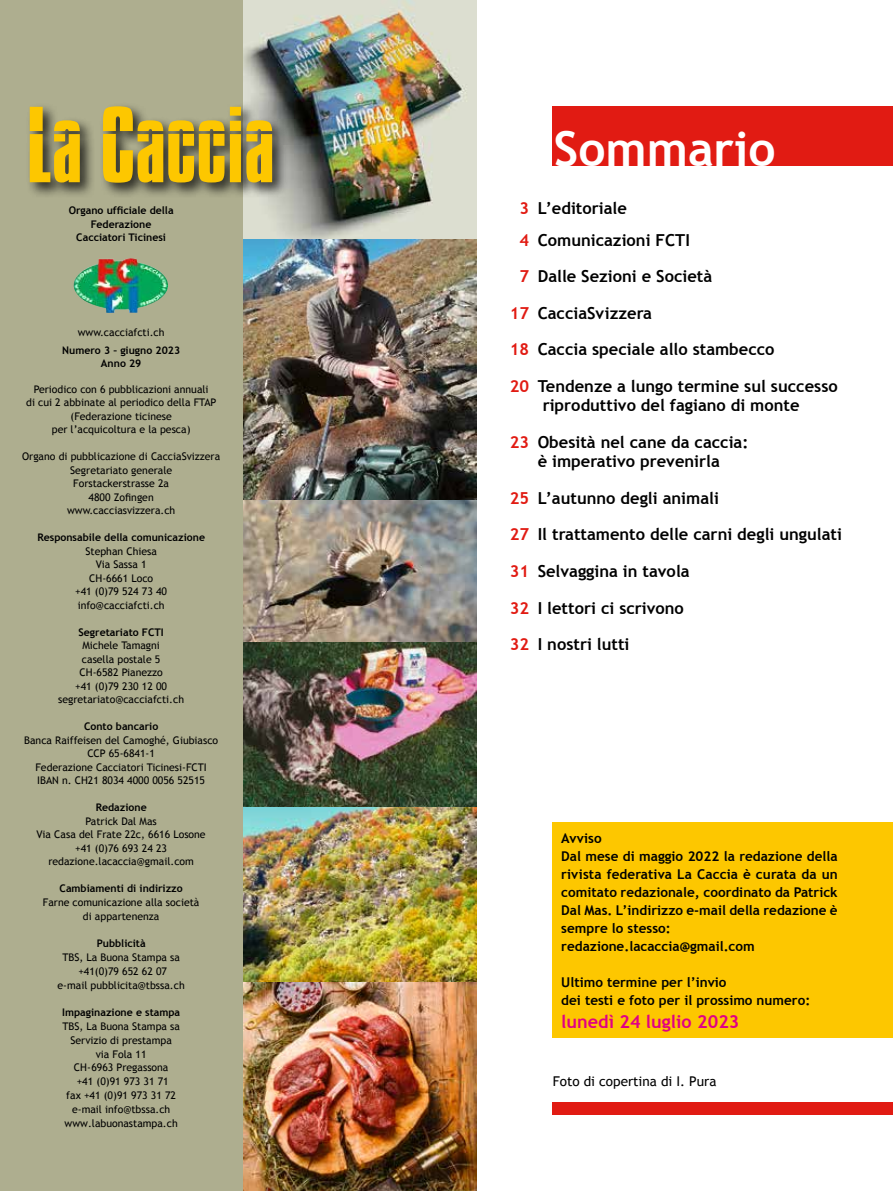
<style>
.page{position:relative;width:893px;height:1191px;background:#fff}
.page>*{position:absolute;margin:0;border:0;box-sizing:border-box;transform-origin:0 0}
.t1{font:700 48px "Trebuchet MS";color:#fff}
.t2{font:700 18px "Trebuchet MS";color:#e10085}
.t3{font:700 16.5px/19.5px "Trebuchet MS";color:#000;text-align:center}
.t4{font:700 13.5px/18px "Trebuchet MS";color:#000}
.t5{font:13.5px "Trebuchet MS";color:#000}
.t6{font:10.5px/13.5px "Trebuchet MS";color:#000;text-align:center}
.t7{font:700 10.5px/13.5px "Trebuchet MS";color:#000;text-align:center}
.s1{color:#e11b13}
</style>
<div class="page">
<img style="left:242px;top:806px;width:234px;height:385px">
<img style="left:242px;top:499px;width:234px;height:307px">
<img style="left:242px;top:0;width:234px;height:499px">
<div style="left:0;top:0;width:242px;height:1191px;background:#aeae8f"></div>
<img style="left:74px;top:258px;width:94px;height:55px">
<div style="left:553px;top:106px;width:340px;height:60px;background:#e11b13"></div>
<div style="left:26px;top:103px;width:262px;height:96px;background:#000;opacity:.75"></div>
<svg style="left:30px;top:106px;width:242px;height:77px"></svg>
<div style="left:553px;top:822px;width:340px;height:215px;background:#fdc700"></div>
<div style="left:553px;top:1101px;width:340px;height:13px;background:#e11b13"></div>
<p class="t7" style="left:69px;top:203px;width:106px">Organo ufficiale della<br>Federazione<br>Cacciatori Ticinesi</p>
<p class="t6" style="left:78px;top:326px;width:88px">www.cacciafcti.ch</p>
<p class="t7" style="left:62px;top:343px;width:119px">Numero 3 – giugno 2023<br>Anno 29</p>
<p class="t6" style="left:26px;top:382px;width:192px">Periodico con 6 pubblicazioni annuali<br>di cui 2 abbinate al periodico della FTAP (Federazione ticinese<br>per l’acquicoltura e la pesca)</p>
<p class="t6" style="left:22px;top:450px;width:199px">Organo di pubblicazione di CacciaSvizzera<br>Segretariato generale<br>Forstackerstrasse 2a<br>4800 Zofingen<br>www.cacciasvizzera.ch</p>
<p class="t7" style="left:37px;top:531px;width:169px">Responsabile della comunicazione</p>
<p class="t6" style="left:75px;top:544px;width:93px">Stephan Chiesa<br>Via Sassa 1<br>CH-6661 Loco<br>+41 (0)79 524 73 40 info@cacciafcti.ch</p>
<p class="t7" style="left:79px;top:625px;width:87px">Segretariato FCTI</p>
<p class="t6" style="left:58px;top:639px;width:127px">Michele Tamagni<br>casella postale 5<br>CH-6582 Pianezzo<br>+41 (0)79 230 12 00 segretariato@cacciafcti.ch</p>
<p class="t7" style="left:84px;top:720px;width:76px">Conto bancario</p>
<p class="t6" style="left:24px;top:733px;width:196px">Banca Raiffeisen del Camoghé, Giubiasco<br>CCP 65-6841-1<br>Federazione Cacciatori Ticinesi-FCTI<br>IBAN n. CH21 8034 4000 0056 52515</p>
<p class="t7" style="left:96px;top:801px;width:52px">Redazione</p>
<p class="t6" style="left:37px;top:814px;width:171px">Patrick Dal Mas<br>Via Casa del Frate 22c, 6616 Losone +41 (0)76 693 24 23 redazione.lacaccia@gmail.com</p>
<p class="t7" style="left:60px;top:882px;width:125px">Cambiamenti di indirizzo</p>
<p class="t6" style="left:43px;top:895px;width:158px">Farne comunicazione alla società di appartenenza</p>
<p class="t7" style="left:97px;top:936px;width:51px">Pubblicità</p>
<p class="t6" style="left:58px;top:950px;width:129px">TBS, La Buona Stampa sa +41(0)79 652 62 07<br>e-mail pubblicita@tbssa.ch</p>
<p class="t7" style="left:62px;top:1005px;width:120px">Impaginazione e stampa</p>
<p class="t6" style="left:62px;top:1019px;width:119px">TBS, La Buona Stampa sa<br>Servizio di prestampa via Fola 11<br>CH-6963 Pregassona<br>+41 (0)91 973 31 71<br>fax +41 (0)91 973 31 72 e-mail info@tbssa.ch www.labuonastampa.ch</p>
<h1 class="t1" style="left:554px;top:119px;width:223px">Sommario</h1>
<h3 class="t3" style="left:520px;top:191px;width:172px;line-height:32.2px;text-align:left"><span class="s1">3</span> L’editoriale<br><span class="s1">4</span> Comunicazioni FCTI</h3>
<h3 class="t3" style="left:520px;top:267px;width:194px"><span class="s1">7</span> Dalle Sezioni e Società</h3>
<h3 class="t3" style="left:510px;top:303px;width:144px"><span class="s1">17</span> CacciaSvizzera</h3>
<h3 class="t3" style="left:510px;top:340px;width:266px"><span class="s1">18</span> Caccia speciale allo stambecco</h3>
<h3 class="t3" style="left:510px;top:376px;width:329px"><span class="s1">20</span> Tendenze a lungo termine sul successo riproduttivo del fagiano di monte</h3>
<h3 class="t3" style="left:510px;top:432px;width:240px"><span class="s1">23</span> Obesità nel cane da caccia: è imperativo prevenirla</h3>
<h3 class="t3" style="left:510px;top:488px;width:211px"><span class="s1">25</span> L’autunno degli animali</h3>
<h3 class="t3" style="left:510px;top:525px;width:334px"><span class="s1">27</span> Il trattamento delle carni degli ungulati</h3>
<h3 class="t3" style="left:510px;top:561px;width:181px"><span class="s1">31</span> Selvaggina in tavola</h3>
<h3 class="t3" style="left:510px;top:598px;width:176px"><span class="s1">32</span> I lettori ci scrivono</h3>
<h3 class="t3" style="left:510px;top:634px;width:121px"><span class="s1">32</span> I nostri lutti</h3>
<p class="t4" style="left:561px;top:829px;width:278px">Avviso<br>Dal mese di maggio 2022 la redazione della rivista federativa La Caccia è curata da un comitato redazionale, coordinato da Patrick Dal Mas. L’indirizzo e-mail della redazione è sempre lo stesso: redazione.lacaccia@gmail.com</p>
<p class="t4" style="left:561px;top:973px;width:250px">Ultimo termine per l’invio<br>dei testi e foto per il prossimo numero:</p>
<h2 class="t2" style="left:561px;top:1010px;width:180px">lunedì 24 luglio 2023</h2>
<p class="t5" style="left:553px;top:1072px;width:165px">Foto di copertina di I. Pura</p>
</div>
